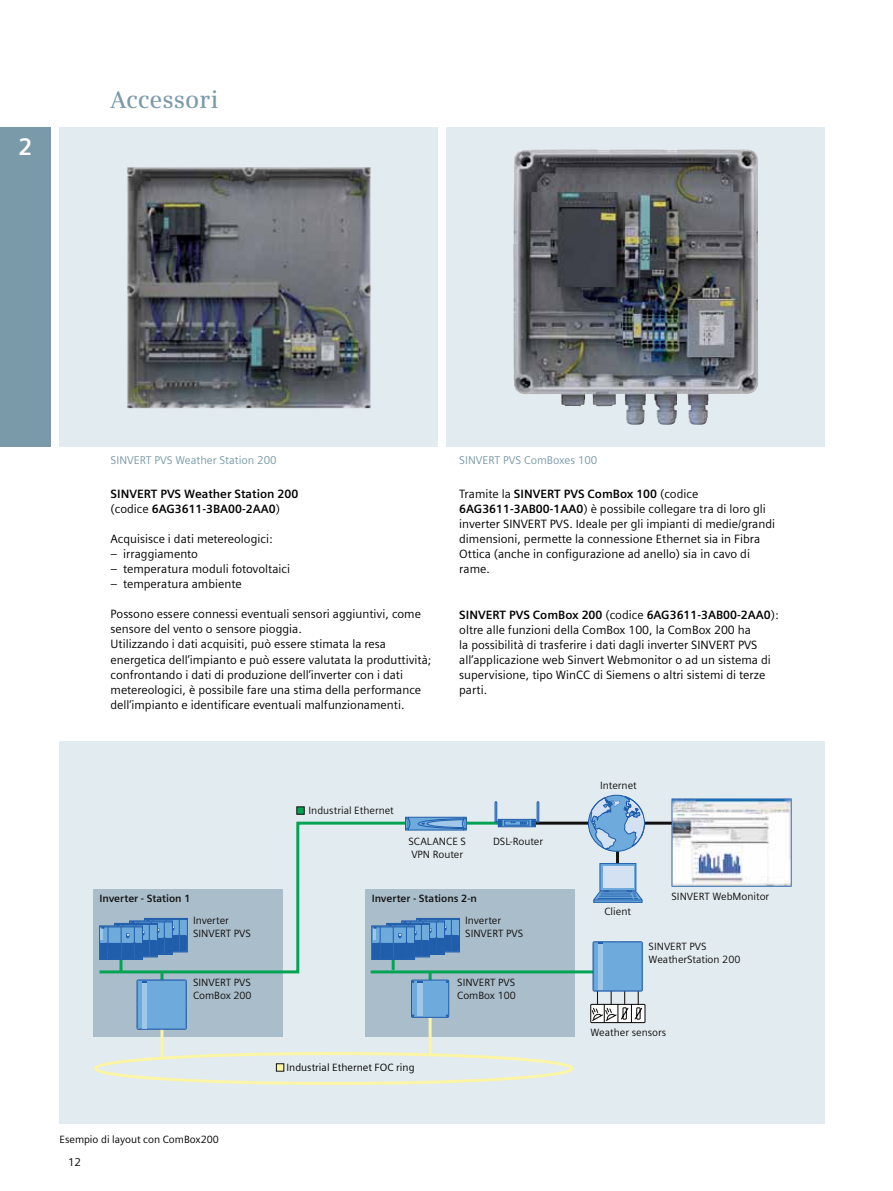
<style>
.page{position:relative;width:893px;height:1191px;background:#fff}
.page>*{position:absolute;margin:0;border:0;box-sizing:border-box;transform-origin:0 0}
.t1{font:600 24px "Siemens Serif";color:#7b9aa9}
.t2{font:700 24px "Siemens Sans";color:#fff}
.t3{font:12px/15px "Siemens Sans";color:#000}
.t4{font:700 12px/15px "Siemens Sans";color:#000}
.t5{font:11.25px "Siemens Sans";color:#7b9aa9}
.t6{font:11.25px "Siemens Sans";color:#000}
.t7{font:10.5px/12.6px "Siemens Sans";color:#121110}
.t8{font:10.5px "Siemens Sans";color:#000}
.t9{font:700 10.5px "Siemens Sans";color:#121110}
.s1{font-weight:400}
.s2{font-weight:700}
</style>
<div class="page">
<div style="left:0;top:128px;width:51px;height:318px;background:#7b9aa9"></div>
<div style="left:60px;top:128px;width:378px;height:318px;background:#e2ebef"></div>
<img style="left:127px;top:167px;width:244px;height:242px">
<div style="left:60px;top:740px;width:765px;height:383px;background:#e2ebef"></div>
<div style="left:93px;top:889px;width:190px;height:148px;background:#a9bdcb"></div>
<svg style="left:99px;top:821px;width:424px;height:154px"></svg>
<svg style="left:405px;top:816px;width:62px;height:15px"></svg>
<hr style="left:160px;top:973px;width:3px;height:15px;background:#02a353">
<hr style="left:160px;top:1023px;width:3px;height:35px;background:#fbf5a5">
<hr style="left:120px;top:949px;width:3px;height:23px;background:#02a353">
<div style="left:144px;top:918px;width:44px;height:34px;background:#2662ad"></div>
<svg style="left:99px;top:925px;width:44px;height:35px"></svg>
<hr style="left:100px;top:926px;width:42px;height:1px;background:#205dab">
<hr style="left:100px;top:958px;width:42px;height:1px;background:#205dab">
<svg style="left:101px;top:919px;width:86px;height:39px"></svg>
<div style="left:365px;top:889px;width:210px;height:148px;background:#a9bdcb"></div>
<hr style="left:429px;top:971px;width:3px;height:15px;background:#02a353">
<hr style="left:392px;top:949px;width:3px;height:21px;background:#02a353">
<div style="left:416px;top:918px;width:44px;height:34px;background:#2561ac"></div>
<svg style="left:371px;top:925px;width:44px;height:35px"></svg>
<hr style="left:372px;top:926px;width:43px;height:1px;background:#205dab">
<hr style="left:372px;top:958px;width:43px;height:1px;background:#205dab">
<svg style="left:373px;top:919px;width:86px;height:39px"></svg>
<div style="left:94px;top:1052px;width:479px;height:33px;border:3px solid #fbf5a5;border-radius:50%"></div>
<hr style="left:371px;top:970px;width:248px;height:3px;background:#02a353">
<svg style="left:590px;top:941px;width:56px;height:82px"></svg>
<hr style="left:429px;top:1000px;width:3px;height:55px;background:#fbf5a5">
<svg style="left:137px;top:979px;width:50px;height:50px"></svg>
<div style="left:411px;top:980px;width:38px;height:37px;background:#6eaadc"></div>
<div style="left:411px;top:979px;width:38px;height:38px;border:1px solid #205dab"></div>
<div style="left:417px;top:983px;width:6px;height:32px;background:#9fc7ea"></div>
<svg style="left:412px;top:981px;width:11px;height:2px"></svg>
<hr style="left:520px;top:821px;width:172px;height:3px;background:#121110">
<hr style="left:616px;top:822px;width:3px;height:57px;background:#121110">
<svg style="left:498px;top:826px;width:38px;height:1px"></svg>
<svg style="left:494px;top:801px;width:46px;height:25px"></svg>
<div style="left:599px;top:863px;width:37px;height:28px;background:#6eaadc;border:1px solid #205dab"></div>
<div style="left:603px;top:866px;width:31px;height:22px;background:#d3e1f3"></div>
<svg style="left:593px;top:890px;width:50px;height:13px"></svg>
<hr style="left:594px;top:899px;width:48px;height:1px;background:#205dab">
<div style="left:276px;top:1063px;width:8px;height:8px;background:#fbf5a5;border:1px solid #121110"></div>
<svg style="left:297px;top:806px;width:7px;height:8px"></svg>
<svg style="left:590px;top:796px;width:55px;height:56px"></svg>
<div style="left:588px;top:794px;width:57px;height:57px;border:1px solid #205dab;border-radius:50%"></div>
<svg style="left:671px;top:798px;width:121px;height:88px"></svg>
<svg style="left:446px;top:128px;width:379px;height:318px;fill:#e2ebef"></svg>
<img style="left:513px;top:149px;width:194px;height:276px">
<h1 class="t2" style="left:19px;top:133px;width:15px">2</h1>
<h1 class="t1" style="left:111px;top:85px;width:109px">Accessori</h1>
<p class="t5" style="left:111px;top:453px;width:13px">Sinvert</p>
<p class="t5" style="left:154px;top:453px;width:124px">PVS Weather Station 200</p>
<p class="t5" style="left:459px;top:453px;width:13px">Sinvert</p>
<p class="t5" style="left:503px;top:453px;width:96px">PVS ComBoxes 100</p>
<p class="t4" style="left:111px;top:487px;width:189px;text-indent:50px">PVS Weather Station 200 <span class="s1">(codice</span> 6AG3611-3BA00-2AA0<span class="s1">)</span></p>
<p class="t3" style="left:111px;top:532px;width:163px">Acquisisce i dati metereologici:</p>
<p class="t3" style="left:111px;top:547px;width:89px">– irraggiamento</p>
<p class="t3" style="left:111px;top:562px;width:181px">– temperatura moduli fotovoltaici</p>
<p class="t3" style="left:111px;top:577px;width:133px">– temperatura ambiente</p>
<p class="t3" style="left:111px;top:607px;width:322px">Possono essere connessi eventuali sensori aggiuntivi, come sensore del vento o sensore pioggia.<br>Utilizzando i dati acquisiti, può essere stimata la resa energetica dell’impianto e può essere valutata la produttività; confrontando i dati di produzione dell’inverter con i dati metereologici, è possibile fare una stima della performance dell’impianto e identificare eventuali malfunzionamenti.</p>
<p class="t4" style="left:111px;top:487px;width:15px">Sinvert</p>
<p class="t7" style="left:309px;top:804px;width:87px">Industrial Ethernet</p>
<p class="t3" style="left:459px;top:487px;width:317px">Tramite la <span class="s2">SINVERT PVS ComBox 100</span> (codice <span class="s2">6AG3611-3AB00-1AA0</span>) è possibile collegare tra di loro gli inverter SINVERT PVS. Ideale per gli impianti di medie/grandi dimensioni, permette la connessione Ethernet sia in Fibra Ottica (anche in configurazione ad anello) sia in cavo di rame.</p>
<p class="t3" style="left:459px;top:607px;width:321px"><span class="s2">SINVERT PVS ComBox 200</span> (codice <span class="s2">6AG3611-3AB00-2AA0</span>): oltre alle funzioni della ComBox 100, la ComBox 200 ha<br>la possibilità di trasferire i dati dagli inverter SINVERT PVS all’applicazione web Sinvert Webmonitor o ad un sistema di supervisione, tipo WinCC di Siemens o altri sistemi di terze parti.</p>
<p class="t7" style="left:600px;top:778px;width:38px">Internet</p>
<p class="t9" style="left:100px;top:892px;width:92px">Inverter - Station 1</p>
<p class="t7" style="left:193px;top:914px;width:59px">Inverter<br>SINVERT PVS</p>
<p class="t7" style="left:193px;top:976px;width:60px">SINVERT PVS<br>ComBox 200</p>
<p class="t8" style="left:60px;top:1133px;width:161px">Esempio di layout con ComBox200</p>
<p class="t6" style="left:68px;top:1155px;width:14px">12</p>
<p class="t7" style="left:408px;top:835px;width:59px">SCALANCE S<br>VPN Router</p>
<p class="t7" style="left:493px;top:835px;width:52px">DSL-Router</p>
<p class="t9" style="left:372px;top:892px;width:107px">Inverter - Stations 2-n</p>
<p class="t7" style="left:465px;top:914px;width:59px">Inverter<br>SINVERT PVS</p>
<p class="t8" style="left:287px;top:1061px;width:130px">Industrial Ethernet FOC ring</p>
<p class="t7" style="left:457px;top:976px;width:60px">SINVERT PVS<br>ComBox 100</p>
<p class="t7" style="left:604px;top:905px;width:28px">Client</p>
<p class="t7" style="left:671px;top:890px;width:99px">SINVERT WebMonitor</p>
<p class="t7" style="left:649px;top:940px;width:93px">SINVERT PVS<br>WeatherStation 200</p>
<p class="t7" style="left:590px;top:1026px;width:77px">Weather sensors</p>
</div>
